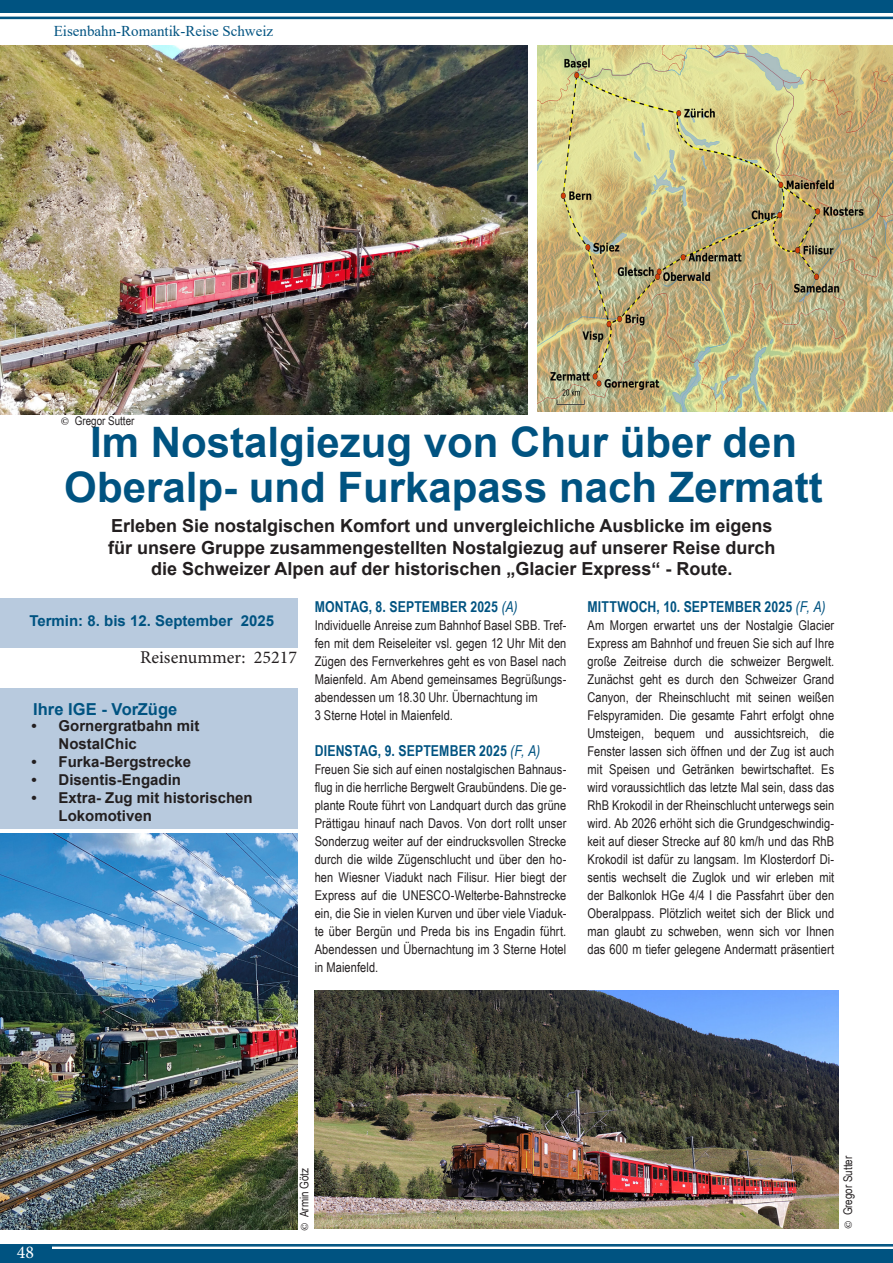
<style>
.page{position:relative;width:893px;height:1263px;background:#fff}
.page>*{position:absolute;margin:0;border:0;box-sizing:border-box;transform-origin:0 0}
._1-Titel{font:700 42px/45px "Arial";color:#005381;text-align:center}
._2-Untertitel{font:700 18px "Arial";color:#231f20}
.t1{font:18px "Minion Pro";color:#231f20}
.t2{font:18px "Minion Pro";color:#fff}
._10-_Vorzüge{font:700 16.5px "Arial";letter-spacing:.005em;color:#005381}
.t3{font:700 15px/18px "Arial";color:#231f20}
._4-Datum_im_Fliesstext_R{font:700 15px "Arial Narrow";letter-spacing:.01em;color:#005381}
.t4{font:15px "Times New Roman";color:#005381}
._5-Leistungspaket_Reisepreis_Reisetermin{font:700 15px "Arial";color:#005381}
._3-Fliesstext_R{font:13.5px/18px "Arial Narrow";letter-spacing:.005em;color:#231f20;text-align:justify}
.t5{font:12px "Arial Narrow";color:#231f20}
.s1{font-family:"Minion Pro"}
.s2{font-weight:400;font-style:italic}
</style>
<div class="page">
<div style="left:0;top:1249px;width:893px;height:14px;background:#005381"></div>
<hr style="left:0;top:1244px;width:893px;height:1px;background:#005381">
<hr style="left:0;top:1245px;width:893px;height:1px;background:#005381">
<hr style="left:0;top:17px;width:893px;height:1px;background:#005381">
<hr style="left:0;top:18px;width:893px;height:1px;background:#005381">
<div style="left:0;top:0;width:893px;height:12px;background:#005381"></div>
<div style="left:0;top:1245px;width:51px;height:18px;background:#005381"></div>
<div style="left:0;top:688px;width:298px;height:140px;background:#b8cade"></div>
<div style="left:0;top:598px;width:298px;height:50px;background:#b8cade"></div>
<img style="left:537px;top:45px;width:356px;height:366px">
<img style="left:0;top:45px;width:527px;height:369px">
<img style="left:315px;top:990px;width:524px;height:238px">
<img style="left:0;top:834px;width:298px;height:395px">
<p class="t4" style="left:54px;top:20px;width:221px">Eisenbahn-Romantik-Reise Schweiz</p>
<p class="t5" style="left:61px;top:412px;width:75px"><span class="s1">©</span> Gregor Sutter</p>
<p class="_1-Titel" style="left:64px;top:420px;width:760px">Im Nostalgiezug von Chur über den<br>Oberalp- und Furkapass nach Zermatt</p>
<p class="_2-Untertitel" style="left:111px;top:513px;width:663px">Erleben Sie nostalgischen Komfort und unvergleichliche Ausblicke im eigens</p>
<p class="_2-Untertitel" style="left:108px;top:535px;width:669px">für unsere Gruppe zusammengestellten Nostalgiezug auf unserer Reise durch</p>
<p class="_2-Untertitel" style="left:151px;top:556px;width:583px">die Schweizer Alpen auf der historischen „Glacier Express“ - Route.</p>
<p class="_5-Leistungspaket_Reisepreis_Reisetermin" style="left:29px;top:610px;width:246px">Termin: 8. bis 12. September 2025</p>
<p class="t1" style="left:140px;top:645px;width:158px">Reisenummer: 25217</p>
<p class="_10-_Vorzüge" style="left:33px;top:697px;width:146px">Ihre IGE - VorZüge</p>
<p class="t3" style="left:59px;top:717px;width:142px;text-indent:-27px">• Gornergratbahn mit<br>NostalChic</p>
<p class="t3" style="left:32px;top:753px;width:161px">• Furka-Bergstrecke</p>
<p class="t3" style="left:32px;top:771px;width:151px">• Disentis-Engadin</p>
<p class="t3" style="left:59px;top:789px;width:196px;text-indent:-27px">• Extra- Zug mit historischen<br>Lokomotiven</p>
<p class="_4-Datum_im_Fliesstext_R" style="left:315px;top:595px;width:204px">MONTAG, 8. SEPTEMBER 2025 <span class="s2">(A)</span></p>
<p class="_3-Fliesstext_R" style="left:315px;top:616px;width:253px">Individuelle Anreise zum Bahnhof Basel SBB. Tref&shy;fen mit dem Reiseleiter vsl. gegen 12 Uhr Mit den Zügen des Fernverkehres geht es von Basel nach Maienfeld. Am Abend gemeinsames Begrüßungs&shy;abendessen um 18.30 Uhr. Übernachtung im</p>
<p class="_3-Fliesstext_R" style="left:315px;top:706px;width:140px">3 Sterne Hotel in Maienfeld.</p>
<p class="_4-Datum_im_Fliesstext_R" style="left:315px;top:739px;width:227px">DIENSTAG, 9. SEPTEMBER 2025 <span class="s2">(F, A)</span></p>
<p class="_3-Fliesstext_R" style="left:315px;top:760px;width:253px">Freuen Sie sich auf einen nostalgischen Bahnaus&shy;flug in die herrliche Bergwelt Graubündens. Die ge&shy;plante Route führt von Landquart durch das grüne Prättigau hinauf nach Davos. Von dort rollt unser Sonderzug weiter auf der eindrucksvollen Strecke durch die wilde Zügenschlucht und über den ho&shy;hen Wiesner Viadukt nach Filisur. Hier biegt der Express auf die UNESCO-Welterbe-Bahnstrecke ein, die Sie in vielen Kurven und über viele Viaduk&shy;te über Bergün und Preda bis ins Engadin führt.<br>Abendessen und Übernachtung im 3 Sterne Hotel in Maienfeld.</p>
<p class="_4-Datum_im_Fliesstext_R" style="left:587px;top:595px;width:240px">MITTWOCH, 10. SEPTEMBER 2025 <span class="s2">(F, A)</span></p>
<p class="_3-Fliesstext_R" style="left:587px;top:616px;width:248px">Am Morgen erwartet uns der Nostalgie Glacier Express am Bahnhof und freuen Sie sich auf Ihre große Zeitreise durch die schweizer Bergwelt.<br>Zunächst geht es durch den Schweizer Grand Canyon, der Rheinschlucht mit seinen weißen Felspyramiden. Die gesamte Fahrt erfolgt ohne Umsteigen, bequem und aussichtsreich, die Fenster lassen sich öffnen und der Zug ist auch mit Speisen und Getränken bewirtschaftet. Es wird voraussichtlich das letzte Mal sein, dass das RhB Krokodil in der Rheinschlucht unterwegs sein wird. Ab 2026 erhöht sich die Grundgeschwindig&shy;keit auf dieser Strecke auf 80 km/h und das RhB Krokodil ist dafür zu langsam. Im Klosterdorf Di&shy;sentis wechselt die Zuglok und wir erleben mit der Balkonlok HGe 4/4 I die Passfahrt über den Oberalppass. Plötzlich weitet sich der Blick und man glaubt zu schweben, wenn sich vor Ihnen das 600 m tiefer gelegene Andermatt präsentiert</p>
<h2 class="t2" style="left:17px;top:1240px;width:19px">48</h2>
<p class="t5" style="left:295px;top:1230px;width:64px;rotate:-90deg"><span class="s1">©</span> Armin Götz</p>
<p class="t5" style="left:839px;top:1229px;width:75px;rotate:-90deg"><span class="s1">©</span> Gregor Sutter</p>
</div>
